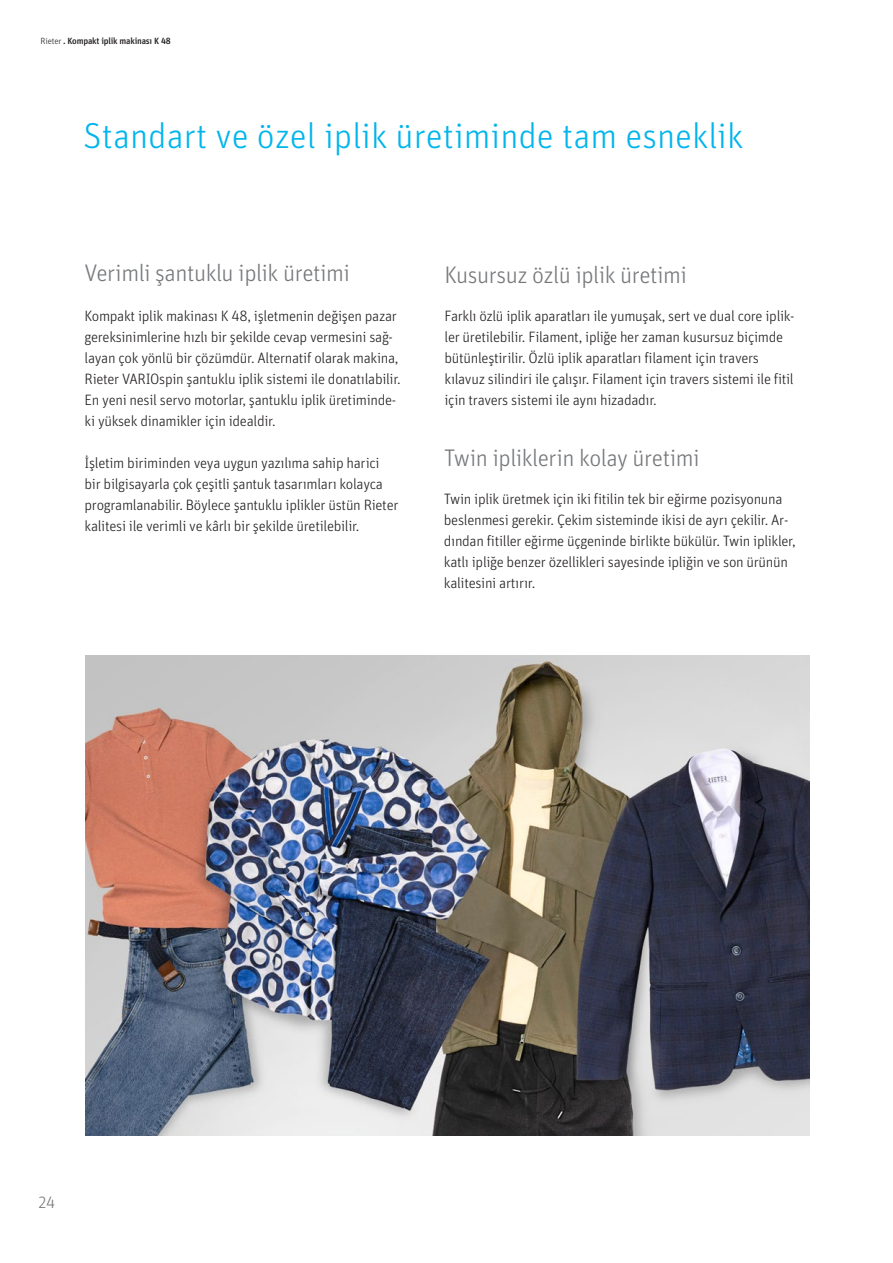
<style>
.page{position:relative;width:893px;height:1263px;background:#fff}
.page>*{position:absolute;margin:0;border:0;box-sizing:border-box;transform-origin:0 0}
.t1{font:300 36px "Unit Pro";color:#02b5eb}
.t2{font:300 24px "Unit Pro";letter-spacing:-.02em;color:#76787b}
.t3{font:300 16.5px "Unit Pro";color:#76787b}
.t4{font:300 15px/21px "Unit Pro";letter-spacing:-.02em;color:#231f20}
.t5{font:500 9px "Unit Pro";letter-spacing:-.02em;color:#231f20}
.s1{font-weight:300}
</style>
<div class="page">
<img style="left:85px;top:655px;width:724px;height:480px">
<p class="t5" style="left:41px;top:34px;width:132px"><span class="s1">Rieter</span> . Kompakt iplik makinası K 48</p>
<h1 class="t1" style="left:83px;top:110px;width:661px">Standart ve özel iplik üretiminde tam esneklik</h1>
<h2 class="t2" style="left:85px;top:256px;width:267px">Verimli şantuklu iplik üretimi</h2>
<p class="t4" style="left:85px;top:305px;width:318px">Kompakt iplik makinası K 48, işletmenin değişen pazar gereksinimlerine hızlı bir şekilde cevap vermesini sağ&shy;layan çok yönlü bir çözümdür. Alternatif olarak makina, Rieter VARIOspin şantuklu iplik sistemi ile donatılabilir.<br>En yeni nesil servo motorlar, şantuklu iplik üretiminde&shy;ki yüksek dinamikler için idealdir.</p>
<p class="t4" style="left:85px;top:452px;width:315px">İşletim biriminden veya uygun yazılıma sahip harici bir bilgisayarla çok çeşitli şantuk tasarımları kolayca programlanabilir. Böylece şantuklu iplikler üstün Rieter kalitesi ile verimli ve kârlı bir şekilde üretilebilir.</p>
<h2 class="t2" style="left:444px;top:258px;width:244px">Kusursuz özlü iplik üretimi</h2>
<p class="t4" style="left:444px;top:304px;width:351px">Farklı özlü iplik aparatları ile yumuşak, sert ve dual core iplik&shy;ler üretilebilir. Filament, ipliğe her zaman kusursuz biçimde bütünleştirilir. Özlü iplik aparatları filament için travers kılavuz silindiri ile çalışır. Filament için travers sistemi ile fitil için travers sistemi ile aynı hizadadır.</p>
<h2 class="t2" style="left:444px;top:441px;width:257px">Twin ipliklerin kolay üretimi</h2>
<p class="t4" style="left:444px;top:487px;width:353px">Twin iplik üretmek için iki fitilin tek bir eğirme pozisyonuna beslenmesi gerekir. Çekim sisteminde ikisi de ayrı çekilir. Ar&shy;dından fitiller eğirme üçgeninde birlikte bükülür. Twin iplikler, katlı ipliğe benzer özellikleri sayesinde ipliğin ve son ürünün kalitesini artırır.</p>
<p class="t3" style="left:37px;top:1191px;width:20px">24</p>
</div>
